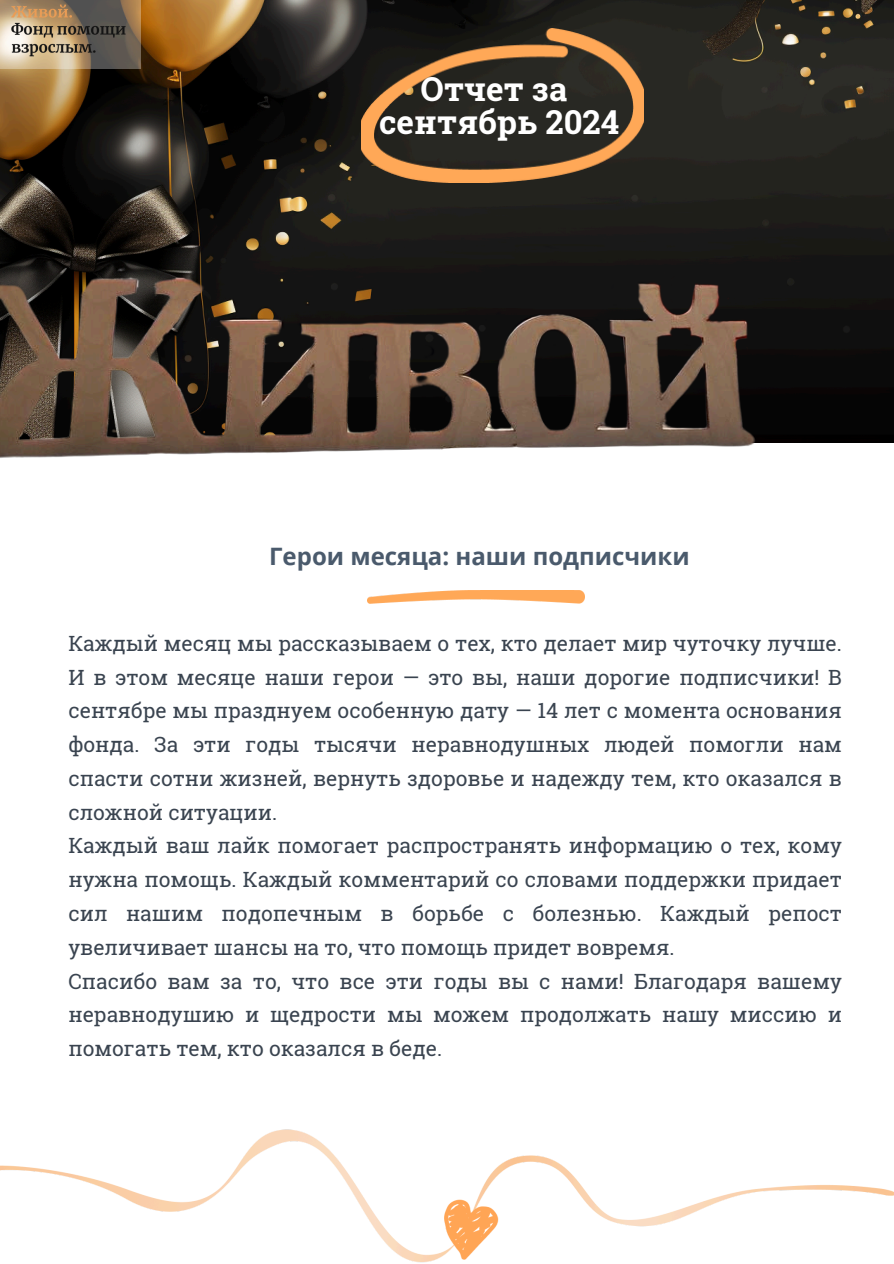
<style>
.page{position:relative;width:894px;height:1264px;background:#fff}
.page>*{position:absolute;margin:0;border:0;box-sizing:border-box;transform-origin:0 0}
.t1{font:700 33px/32.7px "Roboto Slab";color:#fff;text-align:center}
.t2{font:700 24px "Open Sans";color:#4a5a6c}
.t3{font:21px/33.8px "Roboto Slab";color:#3a4450;text-align:justify}
</style>
<div class="page">
<img style="left:0;top:0;width:885px;height:458px">
<img style="left:0;top:0;width:152px;height:82px">
<img style="left:361px;top:28px;width:282px;height:154px">
<img style="left:368px;top:591px;width:216px;height:12px">
<img style="left:0;top:1129px;width:893px;height:134px">
<p class="t1" style="left:379px;top:72px;width:241px">Отчет за сентябрь 2024</p>
<p class="t2" style="left:269px;top:539px;width:422px">Герои месяца: наши подписчики</p>
<p class="t3" style="left:68px;top:625px;width:774px">Каждый месяц мы рассказываем о тех, кто делает мир чуточку лучше.<br>И в этом месяце наши герои — это вы, наши дорогие подписчики! В сентябре мы празднуем особенную дату — 14 лет с момента основания фонда. За эти годы тысячи неравнодушных людей помогли нам спасти сотни жизней, вернуть здоровье и надежду тем, кто оказался в сложной ситуации.</p>
<h1 class="t3" style="left:68px;top:828px;width:774px">Каждый ваш лайк помогает распространять информацию о тех, кому нужна помощь. Каждый комментарий со словами поддержки придает сил нашим подопечным в борьбе с болезнью. Каждый репост увеличивает шансы на то, что помощь придет вовремя.</h1>
<p class="t3" style="left:68px;top:963px;width:774px">Спасибо вам за то, что все эти годы вы с нами! Благодаря вашему неравнодушию и щедрости мы можем продолжать нашу миссию и помогать тем, кто оказался в беде.</p>
</div>
